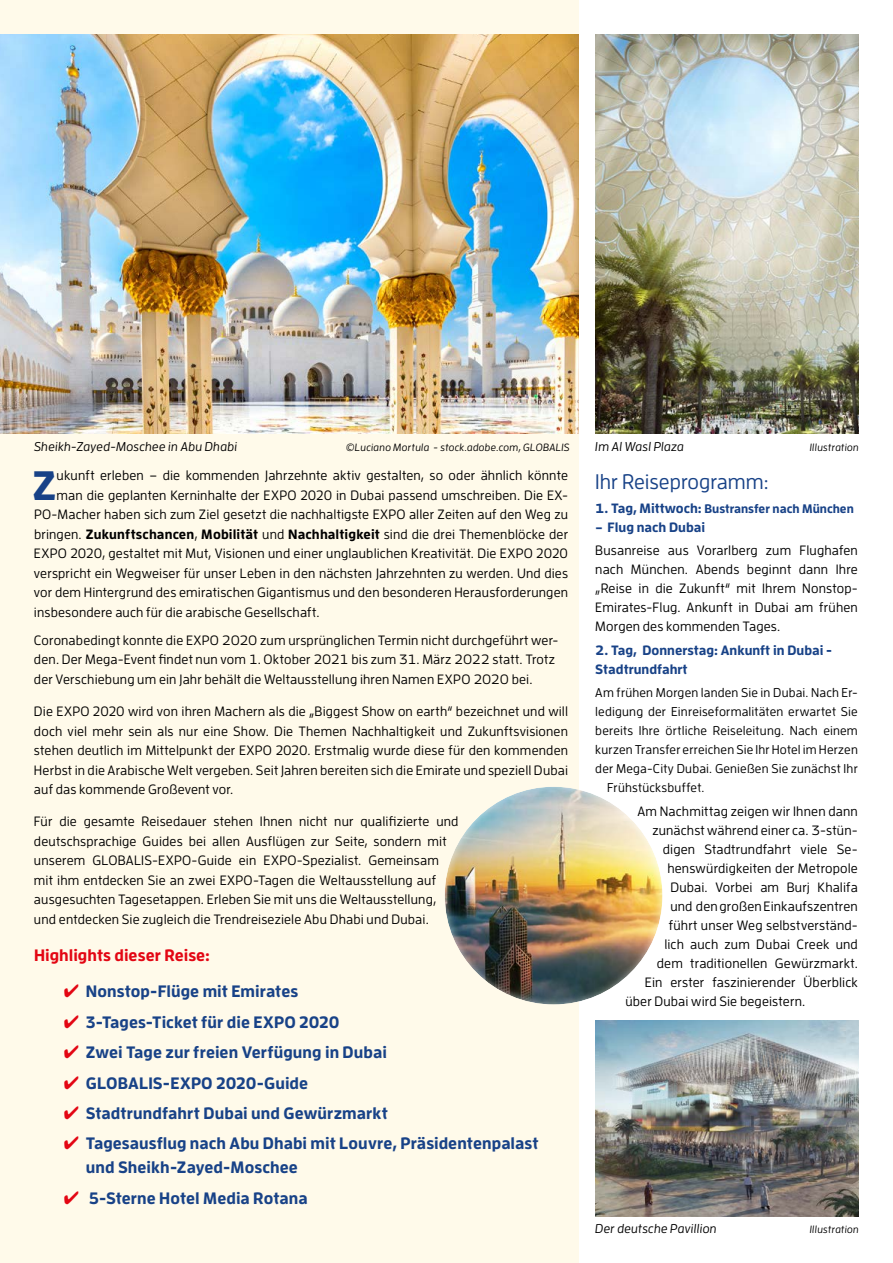
<style>
.page{position:relative;width:893px;height:1263px;background:#fff}
.page>*{position:absolute;margin:0;border:0;box-sizing:border-box;transform-origin:0 0}
.t1{font:700 40.95px "Enzo OT";color:#184287}
.t2{font:500 21px "Enzo OT";color:#184287}
.t3{font:700 16.5px/24px "Enzo OT";letter-spacing:.005em;color:#184287}
.t4{font:700 16.5px "Enzo OT";letter-spacing:.005em;color:#e30613}
.t5{font:500 13.5px/19.5px "Enzo OT";letter-spacing:.01em;color:#000}
.t6{font:700 13.5px/19px "Enzo OT";color:#184287}
.t7{font:500 12.75px "Enzo OT";letter-spacing:.015em;color:#000}
.t8{font:italic 500 12.75px "Enzo OT";letter-spacing:.015em;color:#000}
.t9{font:700 12.3px "Enzo OT";color:#184287}
.t10{font:italic 500 10.5px "Enzo OT";letter-spacing:.02em;color:#000}
.s1{font-weight:700}
.s2{color:#e30613}
.s3{font-size:13.5px}
.s4{font-weight:700;font-size:12.3px;color:#184287}
.s5{font-weight:700;color:#184287}
</style>
<div class="page">
<div style="left:0;top:0;width:579px;height:1263px;background:#fffaea"></div>
<img style="left:0;top:34px;width:578px;height:400px">
<img style="left:595px;top:34px;width:264px;height:400px">
<img style="left:595px;top:1020px;width:264px;height:196px">
<div style="left:430px;top:775px;width:244px;height:230px;background:#fff;opacity:.75"></div>
<p class="t8" style="left:34px;top:439px;width:205px">Sheikh-Zayed-Moschee in Abu Dhabi</p>
<p class="t10" style="left:346px;top:441px;width:225px">©Luciano Mortula - stock.adobe.com, GLOBALIS</p>
<h1 class="t1" style="left:33px;top:460px;width:25px">Z</h1>
<p class="t5" style="left:57px;top:466px;width:513px">ukunft erleben – die kommenden Jahrzehnte aktiv gestalten, so oder ähnlich könnte</p>
<p class="t5" style="left:57px;top:485px;width:513px">man die geplanten Kerninhalte der EXPO 2020 in Dubai passend umschreiben. Die EX-</p>
<p class="t5" style="left:34px;top:505px;width:535px">PO-Macher haben sich zum Ziel gesetzt die nachhaltigste EXPO aller Zeiten auf den Weg zu</p>
<p class="t5" style="left:34px;top:524px;width:535px">bringen. <span class="s1">Zukunftschancen</span>, <span class="s1">Mobilität</span> und <span class="s1">Nachhaltigkeit</span> sind die drei Themenblöcke der</p>
<p class="t5" style="left:34px;top:544px;width:535px">EXPO 2020, gestaltet mit Mut, Visionen und einer unglaublichen Kreativität. Die EXPO 2020</p>
<p class="t5" style="left:34px;top:563px;width:536px">verspricht ein Wegweiser für unser Leben in den nächsten Jahrzehnten zu werden. Und dies</p>
<p class="t5" style="left:34px;top:583px;width:536px">vor dem Hintergrund des emiratischen Gigantismus und den besonderen Herausforderungen</p>
<p class="t5" style="left:34px;top:602px;width:287px">insbesondere auch für die arabische Gesellschaft.</p>
<p class="t5" style="left:34px;top:630px;width:526px">Coronabedingt konnte die EXPO 2020 zum ursprünglichen Termin nicht durchgeführt wer&shy;den. Der Mega-Event findet nun vom 1. Oktober 2021 bis zum 31. März 2022 statt. Trotz der Verschiebung um ein Jahr behält die Weltausstellung ihren Namen EXPO 2020 bei.</p>
<p class="t5" style="left:34px;top:701px;width:536px;text-align:justify">Die EXPO 2020 wird von ihren Machern als die „Biggest Show on earth“ bezeichnet und will doch viel mehr sein als nur eine Show. Die Themen Nachhaltigkeit und Zukunftsvisionen stehen deutlich im Mittelpunkt der EXPO 2020. Erstmalig wurde diese für den kommenden Herbst in die Arabische Welt vergeben. Seit Jahren bereiten sich die Emirate und speziell Dubai auf das kommende Großevent vor.</p>
<p class="t5" style="left:34px;top:812px;width:426px">Für die gesamte Reisedauer stehen Ihnen nicht nur qualifizierte und deutschsprachige Guides bei allen Ausflügen zur Seite, sondern mit unserem GLOBALIS-EXPO-Guide ein EXPO-Spezialist. Gemeinsam mit ihm entdecken Sie an zwei EXPO-Tagen die Weltausstellung auf ausgesuchten Tagesetappen. Erleben Sie mit uns die Weltausstellung, und entdecken Sie zugleich die Trendreiseziele Abu Dhabi und Dubai.</p>
<p class="t4" style="left:34px;top:944px;width:178px">Highlights dieser Reise:</p>
<p class="t3" style="left:64px;top:979px;width:236px"><span class="s2">✔</span> Nonstop-Flüge mit Emirates</p>
<p class="t3" style="left:64px;top:1009px;width:277px"><span class="s2">✔</span> 3-Tages-Ticket für die EXPO 2020</p>
<p class="t3" style="left:64px;top:1040px;width:325px"><span class="s2">✔</span> Zwei Tage zur freien Verfügung in Dubai</p>
<p class="t3" style="left:64px;top:1070px;width:246px"><span class="s2">✔</span> GLOBALIS-EXPO 2020-Guide</p>
<p class="t3" style="left:64px;top:1101px;width:326px"><span class="s2">✔</span> Stadtrundfahrt Dubai und Gewürzmarkt</p>
<p class="t3" style="left:86px;top:1131px;width:454px;text-indent:-22px"><span class="s2">✔</span> Tagesausflug nach Abu Dhabi mit Louvre, Präsidentenpalast und Sheikh-Zayed-Moschee</p>
<p class="t3" style="left:64px;top:1185px;width:245px"><span class="s2">✔</span> 5-Sterne Hotel Media Rotana</p>
<p class="t8" style="left:595px;top:439px;width:90px">Im Al Wasl Plaza</p>
<p class="t10" style="left:810px;top:441px;width:51px">Illustration</p>
<h2 class="t2" style="left:595px;top:470px;width:175px">Ihr Reiseprogramm:</h2>
<p class="t9" style="left:595px;top:501px;width:260px"><span class="s3">1. Tag, Mittwoch:</span> Bustransfer nach München</p>
<p class="t5" style="left:595px;top:515px;width:264px;line-height:23.2px"><span class="s4">–</span> <span class="s5">Flug nach Dubai<br></span>Busanreise aus Vorarlberg zum Flughafen</p>
<p class="t5" style="left:595px;top:560px;width:264px;line-height:19px;text-align:justify">nach München. Abends beginnt dann Ihre „Reise in die Zukunft“ mit Ihrem Nonstop-Emirates-Flug. Ankunft in Dubai am frühen Morgen des kommenden Tages.</p>
<p class="t6" style="left:595px;top:640px;width:238px">2. Tag, Donnerstag: Ankunft in Dubai -<br>Stadtrundfahrt</p>
<p class="t7" style="left:595px;top:685px;width:264px">Am frühen Morgen landen Sie in Dubai. Nach Er-</p>
<p class="t7" style="left:595px;top:704px;width:264px">ledigung der Einreiseformalitäten erwartet Sie</p>
<p class="t7" style="left:595px;top:723px;width:264px">bereits Ihre örtliche Reiseleitung. Nach einem</p>
<p class="t7" style="left:595px;top:742px;width:264px">kurzen Transfer erreichen Sie Ihr Hotel im Herzen</p>
<p class="t7" style="left:595px;top:761px;width:264px">der Mega-City Dubai. Genießen Sie zunächst Ihr</p>
<p class="t7" style="left:607px;top:780px;width:98px">Frühstücksbuffet.</p>
<p class="t5" style="left:637px;top:801px;width:222px">Am Nachmittag zeigen wir Ihnen dann</p>
<p class="t5" style="left:652px;top:820px;width:207px">zunächst während einer ca. 3-stün-</p>
<p class="t5" style="left:663px;top:839px;width:196px">digen Stadtrundfahrt viele Se-</p>
<p class="t5" style="left:667px;top:858px;width:192px">henswürdigkeiten der Metropole</p>
<p class="t5" style="left:670px;top:877px;width:189px">Dubai. Vorbei am Burj Khalifa</p>
<p class="t5" style="left:670px;top:896px;width:189px">und den großen Einkaufszentren</p>
<p class="t5" style="left:669px;top:915px;width:190px">führt unser Weg selbstverständ-</p>
<p class="t5" style="left:664px;top:934px;width:195px">lich auch zum Dubai Creek und</p>
<p class="t5" style="left:657px;top:953px;width:203px">dem traditionellen Gewürzmarkt.</p>
<p class="t5" style="left:645px;top:972px;width:215px">Ein erster faszinierender Überblick</p>
<p class="t5" style="left:625px;top:991px;width:181px">über Dubai wird Sie begeistern.</p>
<p class="t8" style="left:595px;top:1221px;width:123px">Der deutsche Pavillion</p>
<p class="t10" style="left:810px;top:1223px;width:51px">Illustration</p>
</div>
